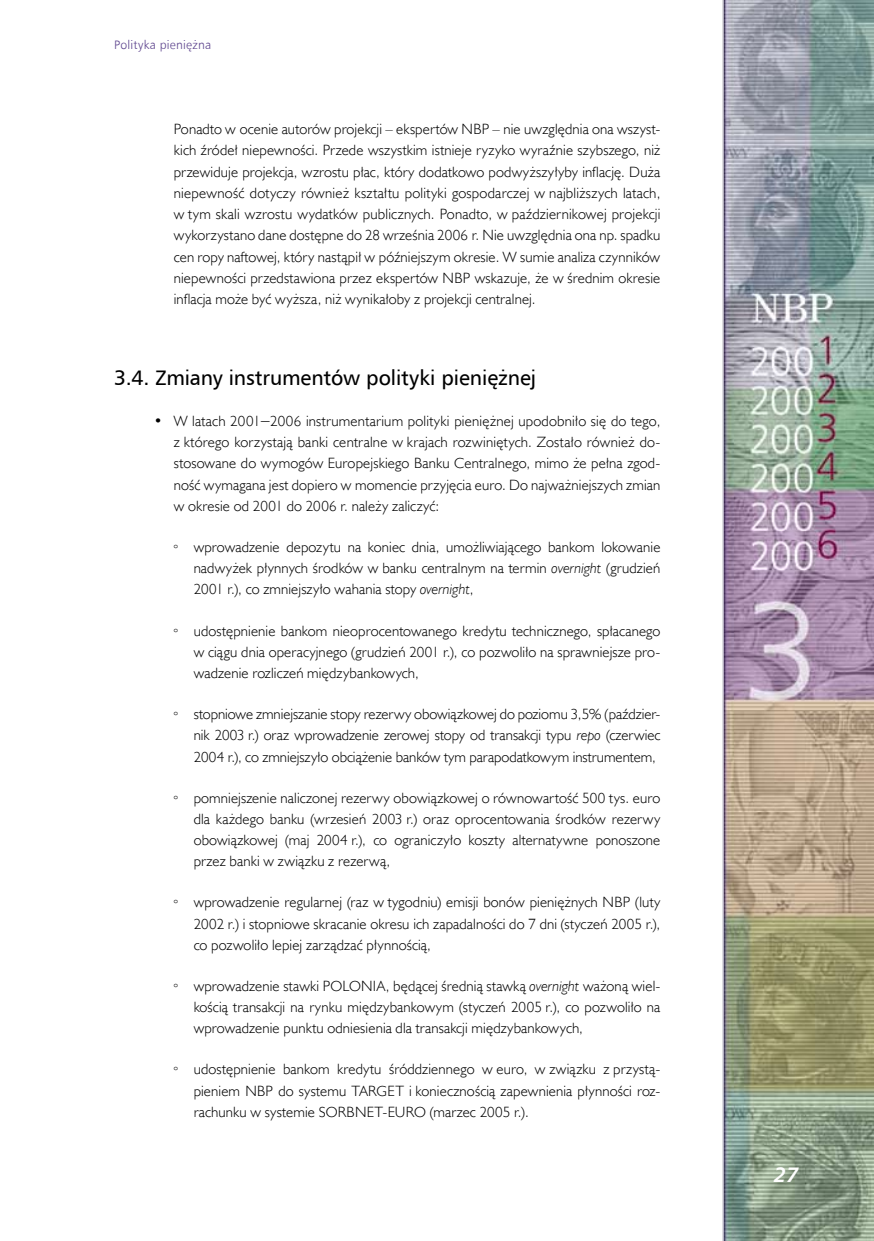
<style>
.page{position:relative;width:874px;height:1241px;background:#fff}
.page>*{position:absolute;margin:0;border:0;box-sizing:border-box;transform-origin:0 0}
.t1{font:21px "Humnst 777 EU";letter-spacing:-.005em;color:#000}
.t2{font:italic 700 21px "Humnst 777 EU";color:#fff}
.t3{font:14.88px/21.2px "Humanst 521 Lt EU";letter-spacing:.01em;color:#000;text-align:justify}
.t4{font:12.25px "Humnst 777 Lt EU";letter-spacing:.02em;color:#5f468f}
.t5{font:10.5px "Humanst 521 Lt EU";color:#000}
.s1{font-style:italic}
</style>
<div class="page">
<img style="left:722px;top:0;width:151px;height:1240px">
<p class="t4" style="left:114px;top:37px;width:98px">Polityka pieniężna</p>
<p class="t3" style="left:174px;top:118px;width:488px">Ponadto w ocenie autorów projekcji – ekspertów NBP – nie uwzględnia ona wszyst&shy;kich źródeł niepewności. Przede wszystkim istnieje ryzyko wyraźnie szybszego, niż przewiduje projekcja, wzrostu płac, który dodatkowo podwyższyłyby inflację. Duża niepewność dotyczy również kształtu polityki gospodarczej w najbliższych latach, w tym skali wzrostu wydatków publicznych. Ponadto, w październikowej projekcji wykorzystano dane dostępne do 28 września 2006 r. Nie uwzględnia ona np. spadku cen ropy naftowej, który nastąpił w późniejszym okresie. W sumie analiza czynników niepewności przedstawiona przez ekspertów NBP wskazuje, że w średnim okresie inflacja może być wyższa, niż wynikałoby z projekcji centralnej.</p>
<h1 class="t1" style="left:114px;top:364px;width:423px">3.4. Zmiany instrumentów polityki pieniężnej</h1>
<p class="t3" style="left:174px;top:410px;width:488px">W latach 2001−2006 instrumentarium polityki pieniężnej upodobniło się do tego, z którego korzystają banki centralne w krajach rozwiniętych. Zostało również do&shy;stosowane do wymogów Europejskiego Banku Centralnego, mimo że pełna zgod&shy;ność wymagana jest dopiero w momencie przyjęcia euro. Do najważniejszych zmian w okresie od 2001 do 2006 r. należy zaliczyć:</p>
<p class="t3" style="left:193px;top:536px;width:468px">wprowadzenie depozytu na koniec dnia, umożliwiającego bankom lokowanie nadwyżek płynnych środków w banku centralnym na termin <span class="s1">overnight</span> (grudzień 2001 r.), co zmniejszyło wahania stopy <span class="s1">overnight</span>,</p>
<p class="t3" style="left:193px;top:619px;width:468px">udostępnienie bankom nieoprocentowanego kredytu technicznego, spłacanego w ciągu dnia operacyjnego (grudzień 2001 r.), co pozwoliło na sprawniejsze pro&shy;wadzenie rozliczeń międzybankowych,</p>
<p class="t3" style="left:193px;top:703px;width:468px">stopniowe zmniejszanie stopy rezerwy obowiązkowej do poziomu 3,5% (paździer&shy;nik 2003 r.) oraz wprowadzenie zerowej stopy od transakcji typu <span class="s1">repo</span> (czerwiec 2004 r.), co zmniejszyło obciążenie banków tym parapodatkowym instrumentem,</p>
<p class="t3" style="left:193px;top:786px;width:468px">pomniejszenie naliczonej rezerwy obowiązkowej o równowartość 500 tys. euro dla każdego banku (wrzesień 2003 r.) oraz oprocentowania środków rezerwy obowiązkowej (maj 2004 r.), co ograniczyło koszty alternatywne ponoszone przez banki w związku z rezerwą,</p>
<p class="t3" style="left:193px;top:891px;width:468px">wprowadzenie regularnej (raz w tygodniu) emisji bonów pieniężnych NBP (luty 2002 r.) i stopniowe skracanie okresu ich zapadalności do 7 dni (styczeń 2005 r.), co pozwoliło lepiej zarządzać płynnością,</p>
<p class="t3" style="left:193px;top:974px;width:468px">wprowadzenie stawki POLONIA, będącej średnią stawką <span class="s1">overnight</span> ważoną wiel&shy;kością transakcji na rynku międzybankowym (styczeń 2005 r.), co pozwoliło na wprowadzenie punktu odniesienia dla transakcji międzybankowych,</p>
<p class="t3" style="left:193px;top:1058px;width:468px">udostępnienie bankom kredytu śróddziennego w euro, w związku z przystą&shy;pieniem NBP do systemu TARGET i koniecznością zapewnienia płynności roz&shy;rachunku w systemie SORBNET-EURO (marzec 2005 r.).</p>
<p class="t3" style="left:154px;top:410px;width:10px">•</p>
<p class="t5" style="left:174px;top:542px;width:6px">º</p>
<p class="t5" style="left:174px;top:625px;width:6px">º</p>
<p class="t5" style="left:174px;top:709px;width:6px">º</p>
<p class="t5" style="left:174px;top:792px;width:6px">º</p>
<p class="t5" style="left:174px;top:897px;width:6px">º</p>
<p class="t5" style="left:174px;top:980px;width:6px">º</p>
<p class="t5" style="left:174px;top:1064px;width:6px">º</p>
<h1 class="t2" style="left:773px;top:1161px;width:26px">27</h1>
</div>
